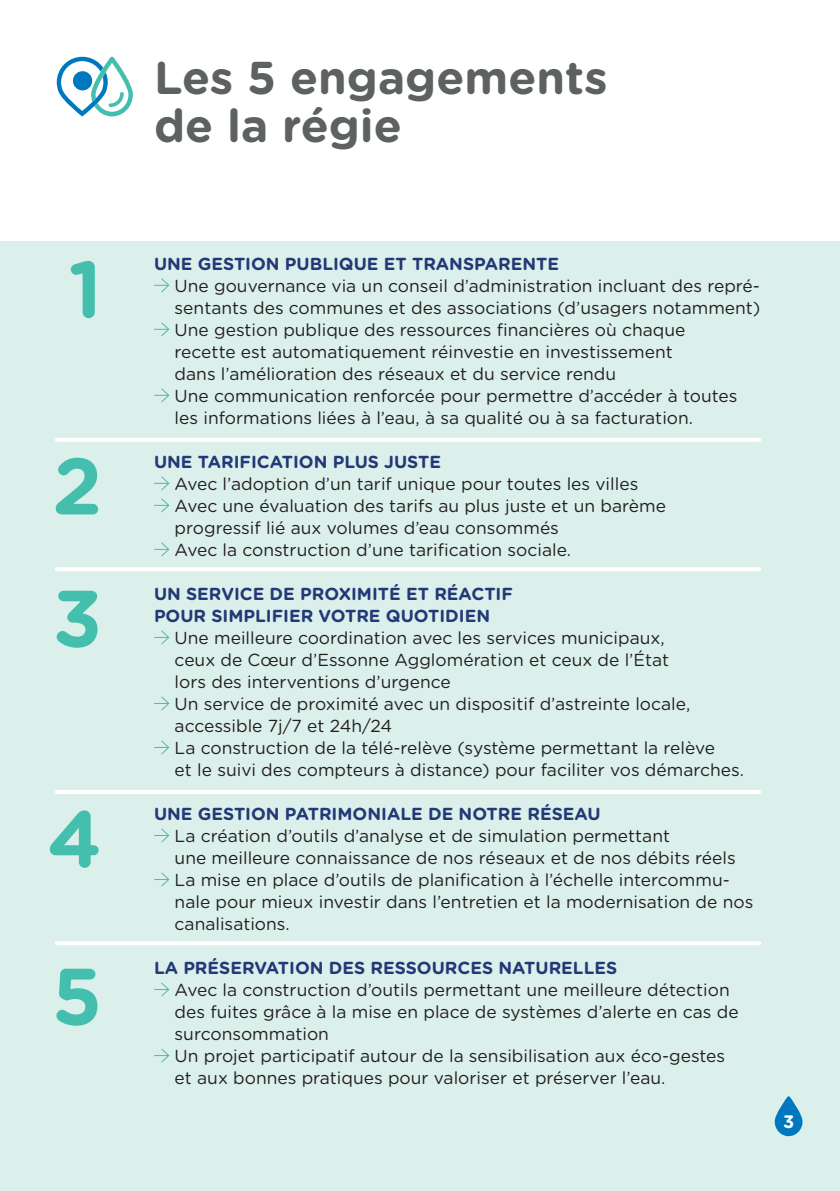
<style>
.page{position:relative;width:840px;height:1191px;background:#fff}
.page>*{position:absolute;margin:0;border:0;box-sizing:border-box;transform-origin:0 0}
.t1{font:700 80px/132.2px "Gotham Rounded";color:#45bfad}
.t2{font:700 46px "Gotham Rounded";color:#5d6161}
.t3{font:700 18px "Gotham Rounded";color:#fff}
.t4{font:17.4px/22px "Gotham Rounded";color:#231f20}
.t5{font:700 17.4px/22px "Gotham Rounded";color:#233876}
</style>
<div class="page">
<div style="left:0;top:242px;width:839px;height:949px;background:#dbefeb"></div>
<svg style="left:774px;top:1096px;width:28px;height:40px"></svg>
<svg style="left:57px;top:57px;width:76px;height:59px"></svg>
<svg style="left:154px;top:278px;width:16px;height:15px"></svg>
<svg style="left:154px;top:322px;width:16px;height:15px"></svg>
<svg style="left:154px;top:388px;width:16px;height:15px"></svg>
<svg style="left:154px;top:476px;width:16px;height:15px"></svg>
<svg style="left:154px;top:498px;width:16px;height:15px"></svg>
<svg style="left:154px;top:542px;width:16px;height:15px"></svg>
<svg style="left:154px;top:630px;width:16px;height:15px"></svg>
<svg style="left:154px;top:696px;width:16px;height:15px"></svg>
<svg style="left:154px;top:740px;width:16px;height:15px"></svg>
<svg style="left:154px;top:828px;width:16px;height:15px"></svg>
<svg style="left:154px;top:872px;width:16px;height:15px"></svg>
<svg style="left:154px;top:982px;width:16px;height:15px"></svg>
<svg style="left:154px;top:1048px;width:16px;height:15px"></svg>
<hr style="left:57px;top:438px;width:702px;height:4px;background:#fff">
<hr style="left:57px;top:567px;width:702px;height:4px;background:#fff">
<hr style="left:57px;top:790px;width:702px;height:4px;background:#fff">
<hr style="left:57px;top:941px;width:702px;height:4px;background:#fff">
<h1 class="t1" style="left:68px;top:220px;width:35px">1</h1>
<h1 class="t1" style="left:52px;top:417px;width:51px">2<br>3</h1>
<h1 class="t1" style="left:47px;top:757px;width:57px;line-height:157.4px">4<br>5</h1>
<p class="t2" style="left:154px;top:44px;width:455px">Les 5 engagements</p>
<p class="t2" style="left:154px;top:92px;width:249px">de la régie</p>
<p class="t5" style="left:154px;top:252px;width:406px">UNE GESTION PUBLIQUE ET TRANSPARENTE</p>
<p class="t4" style="left:174px;top:274px;width:587px">Une gouvernance via un conseil d’administration incluant des repré&shy;sentants des communes et des associations (d’usagers notamment)</p>
<p class="t4" style="left:174px;top:318px;width:512px">Une gestion publique des ressources financières où chaque recette est automatiquement réinvestie en investissement dans l’amélioration des réseaux et du service rendu</p>
<p class="t4" style="left:174px;top:384px;width:564px">Une communication renforcée pour permettre d’accéder à toutes les informations liées à l’eau, à sa qualité ou à sa facturation.</p>
<p class="t5" style="left:154px;top:450px;width:288px">UNE TARIFICATION PLUS JUSTE</p>
<p class="t4" style="left:174px;top:472px;width:465px">Avec l’adoption d’un tarif unique pour toutes les villes</p>
<p class="t4" style="left:174px;top:494px;width:492px">Avec une évaluation des tarifs au plus juste et un barème progressif lié aux volumes d’eau consommés</p>
<p class="t4" style="left:174px;top:538px;width:397px">Avec la construction d’une tarification sociale.</p>
<p class="t5" style="left:154px;top:582px;width:360px">UN SERVICE DE PROXIMITÉ ET RÉACTIF<br>POUR SIMPLIFIER VOTRE QUOTIDIEN</p>
<p class="t4" style="left:174px;top:626px;width:496px">Une meilleure coordination avec les services municipaux, ceux de Cœur d’Essonne Agglomération et ceux de l’État lors des interventions d’urgence</p>
<p class="t4" style="left:174px;top:692px;width:517px">Un service de proximité avec un dispositif d’astreinte locale, accessible 7j/7 et 24h/24</p>
<p class="t4" style="left:174px;top:736px;width:570px">La construction de la télé-relève (système permettant la relève<br>et le suivi des compteurs à distance) pour faciliter vos démarches.</p>
<p class="t5" style="left:154px;top:802px;width:448px">UNE GESTION PATRIMONIALE DE NOTRE RÉSEAU</p>
<p class="t4" style="left:174px;top:824px;width:562px">La création d’outils d’analyse et de simulation permettant<br>une meilleure connaissance de nos réseaux et de nos débits réels</p>
<p class="t4" style="left:174px;top:868px;width:580px">La mise en place d’outils de planification à l’échelle intercommu&shy;nale pour mieux investir dans l’entretien et la modernisation de nos canalisations.</p>
<p class="t5" style="left:154px;top:956px;width:464px">LA PRÉSERVATION DES RESSOURCES NATURELLES</p>
<p class="t4" style="left:174px;top:978px;width:565px">Avec la construction d’outils permettant une meilleure détection des fuites grâce à la mise en place de systèmes d’alerte en cas de surconsommation</p>
<p class="t4" style="left:174px;top:1044px;width:551px">Un projet participatif autour de la sensibilisation aux éco-gestes et aux bonnes pratiques pour valoriser et préserver l’eau.</p>
<p class="t3" style="left:782px;top:1108px;width:13px">3</p>
</div>
